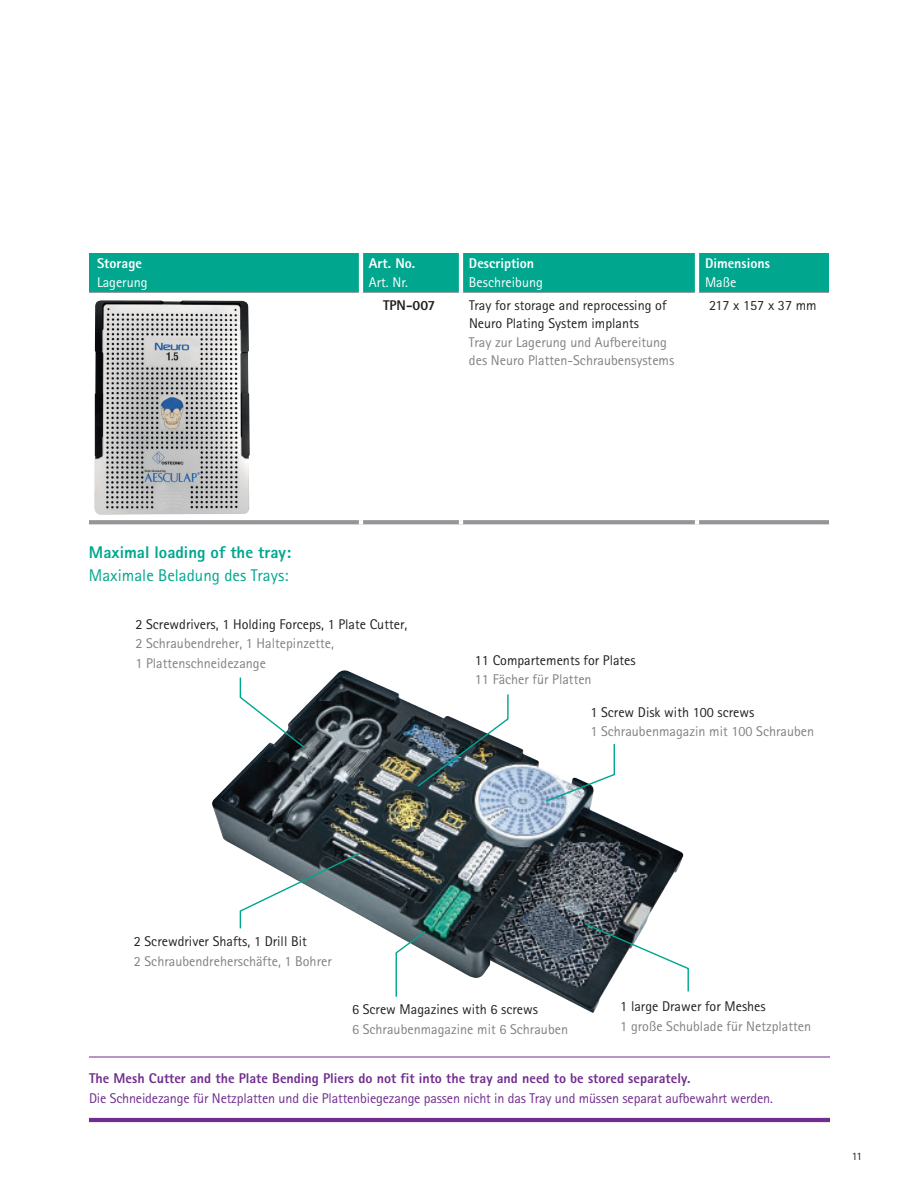
<style>
.page{position:relative;width:918px;height:1188px;background:#fff}
.page>*{position:absolute;margin:0;border:0;box-sizing:border-box;transform-origin:0 0}
.t1{font:16.95px "Rotis Sans Serif Pro";color:#00a68e}
.t2{font:800 16.95px "Rotis Sans Serif Pro";color:#00a68e}
.t3{font:14.1px/18.3px "Rotis Sans Serif Pro";color:#7f8184}
.t4{font:14.1px/18.3px "Rotis Sans Serif Pro";color:#231f20}
.t5{font:14.1px "Rotis Sans Serif Pro";letter-spacing:-.01em;color:#702d8e}
.t6{font:800 14.1px "Rotis Sans Serif Pro";color:#702d8e}
.t7{font:800 14.1px "Rotis Sans Serif Pro";color:#fff}
.t8{font:14.1px "Rotis Sans Serif Pro";color:#fff}
.t9{font:800 14.1px "Rotis Sans Serif Pro";color:#231f20}
.t10{font:11.25px "Rotis Sans Serif Pro";color:#231f20}
</style>
<div class="page">
<img style="left:212px;top:670px;width:472px;height:343px">
<div style="left:89px;top:253px;width:740px;height:39px;background:#00a68e"></div>
<svg style="left:89px;top:520px;width:270px;height:4px"></svg>
<svg style="left:363px;top:520px;width:96px;height:4px"></svg>
<svg style="left:463px;top:520px;width:232px;height:4px"></svg>
<svg style="left:699px;top:520px;width:130px;height:4px"></svg>
<hr style="left:89px;top:292px;width:270px;height:1px;background:#939598">
<hr style="left:363px;top:292px;width:96px;height:1px;background:#939598">
<hr style="left:463px;top:292px;width:232px;height:1px;background:#939598">
<hr style="left:699px;top:292px;width:130px;height:1px;background:#939598">
<hr style="left:359px;top:253px;width:4px;height:39px;background:#fff">
<hr style="left:459px;top:253px;width:4px;height:39px;background:#fff">
<hr style="left:695px;top:253px;width:4px;height:39px;background:#fff">
<img style="left:95px;top:300px;width:155px;height:215px">
<svg style="left:239px;top:852px;width:121px;height:78px"></svg>
<svg style="left:239px;top:676px;width:68px;height:74px"></svg>
<img style="left:416px;top:693px;width:93px;height:95px">
<svg style="left:544px;top:743px;width:72px;height:60px"></svg>
<svg style="left:395px;top:930px;width:32px;height:68px"></svg>
<svg style="left:583px;top:922px;width:106px;height:71px"></svg>
<hr style="left:89px;top:1118px;width:741px;height:4px;background:#702d8e">
<hr style="left:89px;top:1057px;width:741px;height:1px;background:#702d8e">
<p class="t7" style="left:97px;top:258px;width:46px">Storage</p>
<p class="t8" style="left:97px;top:277px;width:52px">Lagerung</p>
<p class="t2" style="left:89px;top:546px;width:204px">Maximal loading of the tray:</p>
<p class="t1" style="left:89px;top:569px;width:201px">Maximale Beladung des Trays:</p>
<p class="t7" style="left:369px;top:258px;width:48px">Art. No.</p>
<p class="t8" style="left:369px;top:277px;width:40px">Art. Nr.</p>
<p class="t7" style="left:469px;top:258px;width:67px">Description</p>
<p class="t8" style="left:469px;top:277px;width:75px">Beschreibung</p>
<p class="t7" style="left:705px;top:258px;width:67px">Dimensions</p>
<p class="t8" style="left:705px;top:277px;width:33px">Maße</p>
<p class="t9" style="left:383px;top:300px;width:54px">TPN-007</p>
<p class="t4" style="left:469px;top:297px;width:199px">Tray for storage and reprocessing of<br>Neuro Plating System implants</p>
<p class="t3" style="left:469px;top:334px;width:207px">Tray zur Lagerung und Aufbereitung des Neuro Platten-Schraubensystems</p>
<p class="t4" style="left:709px;top:297px;width:109px">217 x 157 x 37 mm</p>
<p class="t4" style="left:135px;top:616px;width:273px">2 Screwdrivers, 1 Holding Forceps, 1 Plate Cutter,</p>
<p class="t3" style="left:135px;top:635px;width:200px;line-height:19.8px">2 Schraubendreher, 1 Haltepinzette,<br>1 Plattenschneidezange</p>
<p class="t4" style="left:475px;top:652px;width:162px">11 Compartements for Plates</p>
<p class="t3" style="left:475px;top:672px;width:118px">11 Fächer für Platten</p>
<p class="t4" style="left:590px;top:704px;width:166px">1 Screw Disk with 100 screws</p>
<p class="t3" style="left:590px;top:724px;width:225px">1 Schraubenmagazin mit 100 Schrauben</p>
<p class="t4" style="left:134px;top:933px;width:174px">2 Screwdriver Shafts, 1 Drill Bit</p>
<p class="t3" style="left:134px;top:953px;width:200px">2 Schraubendreherschäfte, 1 Bohrer</p>
<p class="t4" style="left:620px;top:998px;width:147px">1 large Drawer for Meshes</p>
<p class="t3" style="left:620px;top:1018px;width:192px">1 große Schublade für Netzplatten</p>
<p class="t6" style="left:89px;top:1073px;width:603px">The Mesh Cutter and the Plate Bending Pliers do not fit into the tray and need to be stored separately.</p>
<p class="t5" style="left:89px;top:1093px;width:685px">Die Schneidezange für Netzplatten und die Plattenbiegezange passen nicht in das Tray und müssen separat aufbewahrt werden.</p>
<p class="t4" style="left:352px;top:1001px;width:187px">6 Screw Magazines with 6 screws</p>
<p class="t3" style="left:352px;top:1021px;width:218px">6 Schraubenmagazine mit 6 Schrauben</p>
<p class="t10" style="left:852px;top:1152px;width:12px">11</p>
</div>
